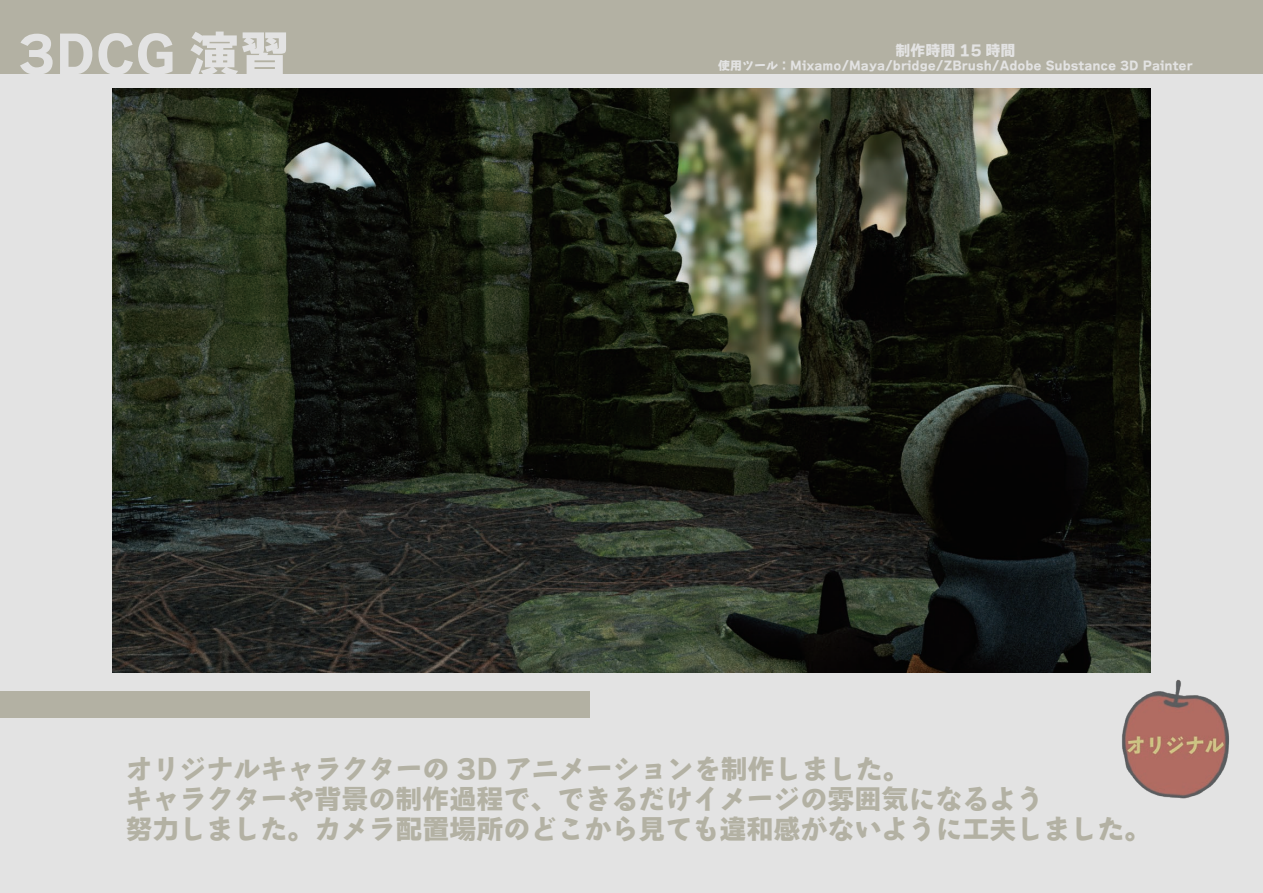
<style>
.page{position:relative;width:1263px;height:893px;background:#fff}
.page>*{position:absolute;margin:0;border:0;box-sizing:border-box;transform-origin:0 0}
.t1{font:50.4px "Bokutoh Ruika 07";color:#e3e3e3}
.t2{font:27px/30px "Bokutoh Ruika 07";color:#b3b1a3}
.t3{font:15px "Bokutoh Ruika 07";color:#e3e3e3}
.t4{font:12px "Bokutoh Ruika 07";color:#e3e3e3}
</style>
<div class="page">
<div style="left:1px;top:0;width:1262px;height:893px;background:#e3e3e3"></div>
<div style="left:1px;top:0;width:1262px;height:73px;background:#b3b1a3"></div>
<div style="left:1px;top:644px;width:589px;height:73px;background:#b3b1a3"></div>
<div style="left:0;top:643px;width:636px;height:47px;background:#e3e3e3"></div>
<img style="left:113px;top:88px;width:1038px;height:584px">
<img style="left:1055px;top:655px;width:174px;height:144px">
<h1 class="t1" style="left:18px;top:29px;width:274px">3DCG 演習</h1>
<p class="t3" style="left:895px;top:43px;width:122px">制作時間 15 時間</p>
<p class="t4" style="left:718px;top:59px;width:476px">使用ツール：Mixamo/Maya/bridge/ZBrush/Adobe Substance 3D Painter</p>
<p class="t2" style="left:125px;top:754px;width:1027px">オリジナルキャラクターの 3D アニメーションを制作しました。<br>キャラクターや背景の制作過程で、できるだけイメージの雰囲気になるよう<br>努力しました。カメラ配置場所のどこから見ても違和感がないように工夫しました。</p>
</div>
